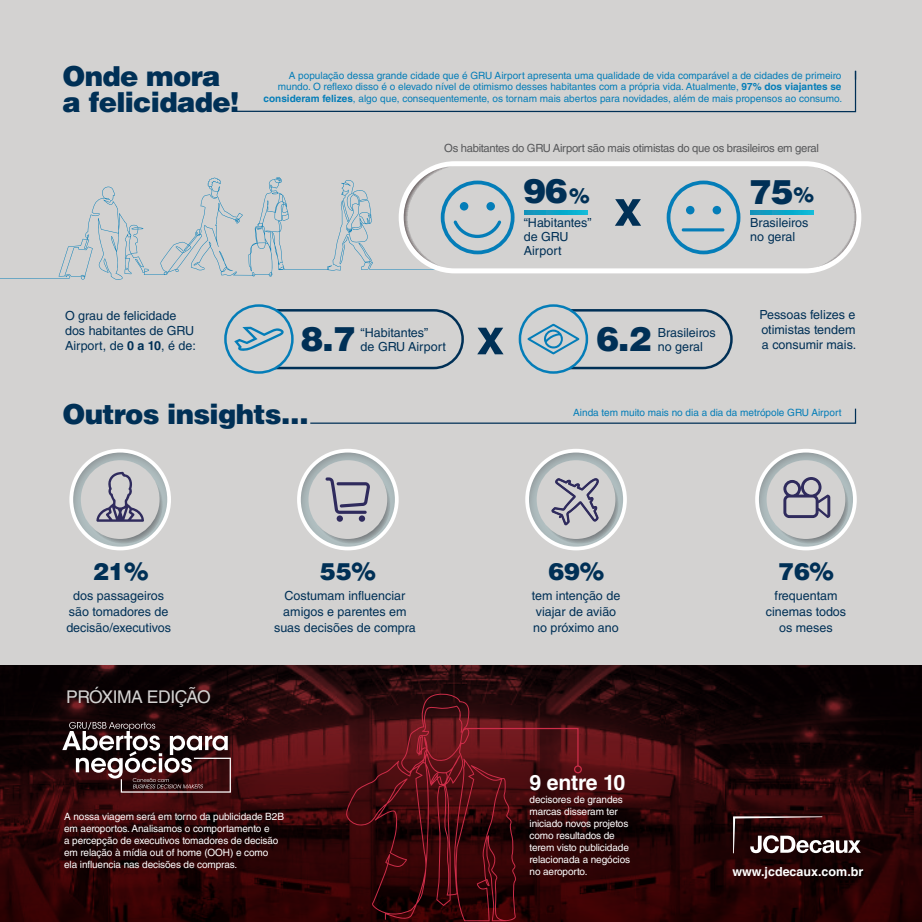
<style>
.page{position:relative;width:922px;height:922px;background:#fff}
.page>*{position:absolute;margin:0;border:0;box-sizing:border-box;transform-origin:0 0}
.t1{font:700 50px "Helvetica LT Std";color:#003056}
.t2{font:900 33.75px "Helvetica LT Std";color:#003056}
.t3{font:900 27.5px/26.2px "Helvetica LT Std";letter-spacing:-.025em;color:#003056}
.t4{font:900 23.75px "Helvetica LT Std";color:#003056}
.t5{font:700 21.25px "Helvetica LT Std";letter-spacing:-.01em;color:#fff}
.t6{font:900 20px "Helvetica LT Std";color:#003056}
.t7{font:17.5px "Helvetica LT Std";letter-spacing:-.025em;color:#d3d2d1}
.t8{font:12.5px/16.2px "Helvetica LT Std";color:#003056}
.t9{font:700 12.5px "Helvetica LT Std";color:#fff}
.t10{font:11.25px "Helvetica LT Std";letter-spacing:-.025em;color:#57585a}
.t11{font:10px/11.2px "Helvetica LT Std";color:#047db8;text-align:right}
.t12{font:10px/12px "Helvetica LT Std";letter-spacing:-.01em;color:#fff}
.s1{font-weight:700}
</style>
<div class="page">
<div style="left:0;top:0;width:921px;height:921px;background:#d3d2d1"></div>
<svg style="left:0;top:665px;width:921px;height:256px;background:#270507"></svg>
<svg style="left:732px;top:816px;width:128px;height:37px;background:#543a3b"></svg>
<svg style="left:527px;top:450px;width:98px;height:98px;background:#b8c2c3"></svg>
<svg style="left:540px;top:465px;width:78px;height:78px"></svg>
<div style="left:536px;top:460px;width:79px;height:79px;background:#d3d2d1;border-radius:50%"></div>
<div style="left:525px;top:448px;width:101px;height:102px;border:4px solid #fff;border-radius:50%"></div>
<svg style="left:299px;top:450px;width:98px;height:98px;background:#b8c2c3"></svg>
<svg style="left:312px;top:465px;width:78px;height:78px"></svg>
<div style="left:308px;top:460px;width:79px;height:79px;background:#d3d2d1;border-radius:50%"></div>
<div style="left:297px;top:448px;width:101px;height:102px;border:4px solid #fff;border-radius:50%"></div>
<svg style="left:71px;top:450px;width:98px;height:98px;background:#b8c2c4"></svg>
<svg style="left:84px;top:465px;width:79px;height:78px"></svg>
<div style="left:81px;top:460px;width:78px;height:79px;background:#d3d2d1;border-radius:50%"></div>
<div style="left:69px;top:448px;width:102px;height:102px;border:4px solid #fff;border-radius:50%"></div>
<svg style="left:0;top:177px;width:403px;height:103px"></svg>
<svg style="left:344px;top:692px;width:173px;height:229px;background:#430b0f"></svg>
<svg style="left:235px;top:70px;width:621px;height:43px"></svg>
<svg style="left:310px;top:408px;width:546px;height:16px"></svg>
<svg style="left:739px;top:167px;width:116px;height:105px"></svg>
<svg style="left:524px;top:210px;width:63px;height:4px"></svg>
<svg style="left:750px;top:210px;width:63px;height:4px"></svg>
<div style="left:666px;top:180px;width:74px;height:74px;border:4px solid #047db8;border-radius:50%"></div>
<div style="left:398px;top:161px;width:463px;height:112px;border:5px solid #fff;border-radius:54px"></div>
<svg style="left:403px;top:162px;width:118px;height:110px"></svg>
<div style="left:459px;top:202px;width:9px;height:8px;background:#047db8;border-radius:50%"></div>
<div style="left:486px;top:202px;width:9px;height:8px;background:#047db8;border-radius:50%"></div>
<div style="left:685px;top:206px;width:9px;height:8px;background:#047db8;border-radius:50%"></div>
<div style="left:712px;top:206px;width:9px;height:8px;background:#047db8;border-radius:50%"></div>
<svg style="left:681px;top:228px;width:43px;height:3px"></svg>
<svg style="left:756px;top:450px;width:98px;height:98px;background:#b8c2c3"></svg>
<svg style="left:770px;top:465px;width:78px;height:78px"></svg>
<div style="left:766px;top:460px;width:79px;height:79px;background:#d3d2d1;border-radius:50%"></div>
<div style="left:755px;top:448px;width:101px;height:102px;border:4px solid #fff;border-radius:50%"></div>
<div style="left:234px;top:309px;width:230px;height:60px;border:2px solid #003056;border-radius:29px"></div>
<div style="left:225px;top:305px;width:67px;height:67px;background:#d3d2d1;border-radius:50%"></div>
<div style="left:224px;top:304px;width:69px;height:69px;border:2px solid #047db8;border-radius:50%"></div>
<div style="left:534px;top:309px;width:198px;height:60px;border:2px solid #003056;border-radius:29px"></div>
<div style="left:520px;top:305px;width:66px;height:67px;background:#d3d2d1;border-radius:50%"></div>
<div style="left:518px;top:304px;width:70px;height:69px;border:2px solid #047db8;border-radius:50%"></div>
<svg style="left:234px;top:326px;width:50px;height:25px"></svg>
<svg style="left:527px;top:324px;width:52px;height:30px"></svg>
<svg style="left:463px;top:727px;width:116px;height:40px;background:#64151a"></svg>
<div style="left:574px;top:765px;width:7px;height:8px;border:1px solid #ce2d49;border-radius:50%"></div>
<svg style="left:62px;top:721px;width:169px;height:71px;background:#543d3f"></svg>
<svg style="left:551px;top:478px;width:48px;height:47px"></svg>
<svg style="left:783px;top:477px;width:47px;height:41px"></svg>
<svg style="left:325px;top:477px;width:45px;height:44px"></svg>
<div style="left:336px;top:515px;width:7px;height:6px;background:#2f2b5d;border-radius:50%"></div>
<svg style="left:96px;top:471px;width:48px;height:50px"></svg>
<h3 class="t3" style="left:62px;top:62px;width:178px">Onde mora a felicidade!</h3>
<p class="t11" style="left:263px;top:70px;width:580px">A população dessa grande cidade que é GRU Airport apresenta uma qualidade de vida comparável a de cidades de primeiro mundo. O reflexo disso é o elevado nível de otimismo desses habitantes com a própria vida. Atualmente, <span class="s1">97% dos viajantes se consideram felizes</span>, algo que, consequentemente, os tornam mais abertos para novidades, além de mais propensos ao consumo.</p>
<p class="t10" style="left:444px;top:142px;width:376px">Os habitantes do GRU Airport são mais otimistas do que os brasileiros em geral</p>
<h2 class="t2" style="left:523px;top:169px;width:46px">96</h2>
<h2 class="t2" style="left:748px;top:170px;width:46px">75</h2>
<h3 class="t6" style="left:569px;top:183px;width:21px">%</h3>
<h3 class="t6" style="left:793px;top:182px;width:21px">%</h3>
<h1 class="t1" style="left:614px;top:177px;width:29px">x</h1>
<p class="t8" style="left:523px;top:216px;width:69px;line-height:13.8px">“Habitantes” de GRU<br>Airport</p>
<p class="t8" style="left:750px;top:216px;width:59px;line-height:13.8px">Brasileiros no geral</p>
<p class="t8" style="left:65px;top:308px;width:132px;line-height:15px">O grau de felicidade dos habitantes de GRU<br>Airport, de <span class="s1">0 a 10</span>, é de:</p>
<p class="t8" style="left:759px;top:307px;width:98px;line-height:15px;text-align:justify">Pessoas felizes e otimistas tendem a consumir mais.</p>
<h2 class="t2" style="left:301px;top:316px;width:56px">8.7</h2>
<h2 class="t2" style="left:596px;top:316px;width:56px">6.2</h2>
<h1 class="t1" style="left:476px;top:306px;width:29px">x</h1>
<p class="t8" style="left:360px;top:325px;width:87px;line-height:13.8px">“Habitantes”<br>de GRU Airport</p>
<p class="t8" style="left:657px;top:325px;width:59px;line-height:13.8px">Brasileiros no geral</p>
<h3 class="t3" style="left:62px;top:400px;width:247px">Outros insights…</h3>
<p class="t11" style="left:573px;top:406px;width:270px">Ainda tem muito mais no dia a dia da metrópole GRU Airport</p>
<h3 class="t4" style="left:93px;top:556px;width:57px">21%</h3>
<h3 class="t4" style="left:320px;top:556px;width:57px">55%</h3>
<h3 class="t4" style="left:548px;top:556px;width:57px">69%</h3>
<h3 class="t4" style="left:778px;top:556px;width:57px">76%</h3>
<p class="t8" style="left:66px;top:587px;width:106px;text-align:center">dos passageiros são tomadores de decisão/executivos</p>
<p class="t8" style="left:274px;top:587px;width:143px;text-align:center">Costumam influenciar amigos e parentes em suas decisões de compra</p>
<p class="t8" style="left:531px;top:587px;width:90px">tem intenção de viajar de avião no próximo ano</p>
<p class="t8" style="left:765px;top:587px;width:82px;text-align:center">frequentam cinemas todos os meses</p>
<h3 class="t7" style="left:66px;top:686px;width:146px">PRÓXIMA EDIÇÃO</h3>
<h3 class="t5" style="left:529px;top:769px;width:97px">9 entre 10</h3>
<p class="t12" style="left:64px;top:810px;width:221px">A nossa viagem será em torno da publicidade B2B em aeroportos. Analisamos o comportamento e<br>a percepção de executivos tomadores de decisão em relação à mídia out of home (OOH) e como<br>ela influencia nas decisões de compras.</p>
<p class="t12" style="left:529px;top:793px;width:102px">decisores de grandes marcas disseram ter iniciado novos projetos como resultados de terem visto publicidade relacionada a negócios no aeroporto.</p>
<p class="t9" style="left:732px;top:863px;width:132px">www.jcdecaux.com.br</p>
</div>
